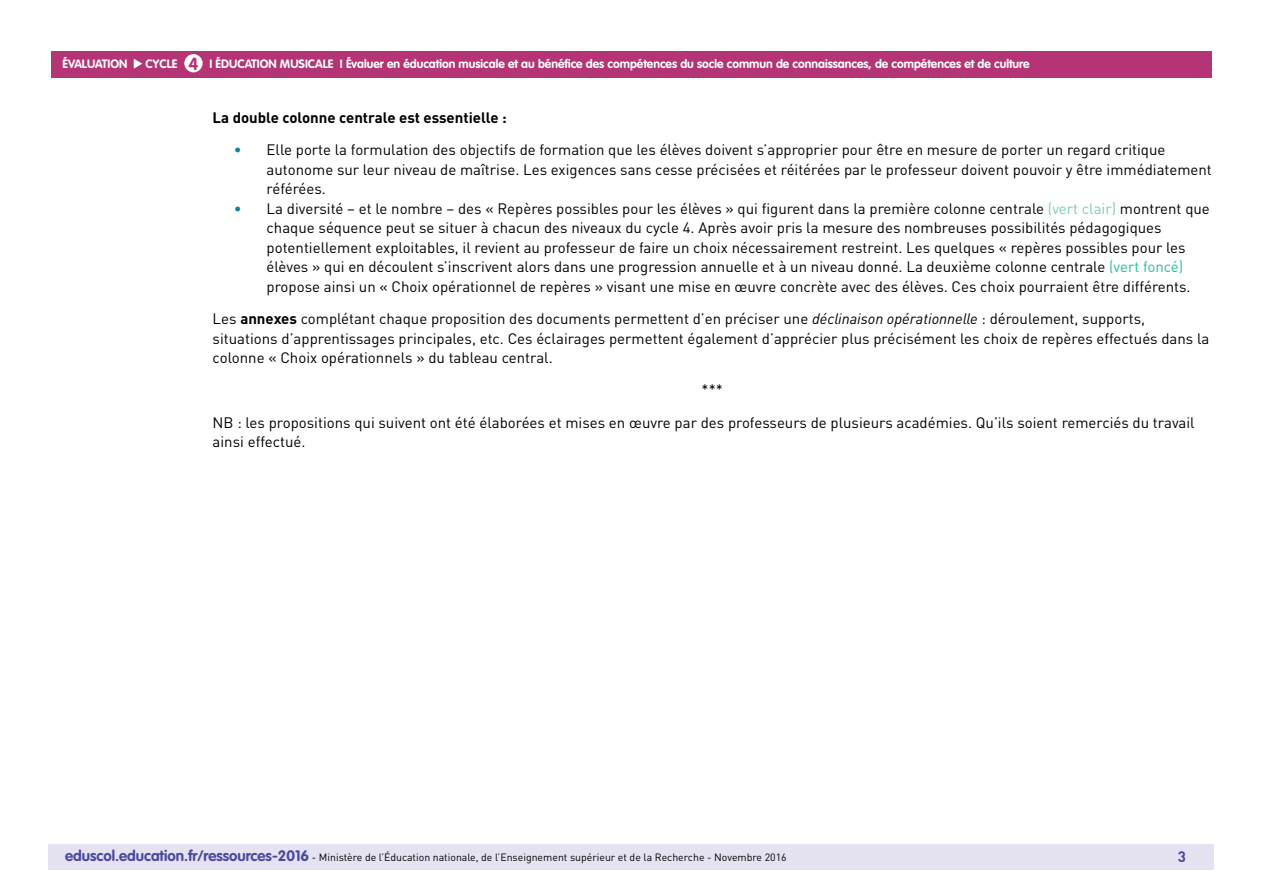
<style>
.page{position:relative;width:1263px;height:893px;background:#fff}
.page>*{position:absolute;margin:0;border:0;box-sizing:border-box;transform-origin:0 0}
.t1{font:700 17.25px "VAG Rounded Std";color:#b43476}
.t2{font:15px/19.5px "DIN Pro";color:#000}
.t3{font:700 15px "DIN Pro";color:#000}
.t4{font:700 15px "DIN Pro";color:#4b499e}
.t5{font:700 12px "VAG Rounded Std";color:#fff}
.t6{font:10.5px "DIN Pro";color:#000}
.s1{color:#0e869e}
.s2{color:#7ccbba}
.s3{color:#2abaa2}
.s4{font-weight:700}
.s5{font-style:italic}
.s6{font-family:"VAG Rounded Std";font-weight:700;font-size:15px;color:#4b499e}
</style>
<div class="page">
<div style="left:49px;top:844px;width:1165px;height:26px;background:#e5e3f2"></div>
<div style="left:51px;top:51px;width:1161px;height:27px;background:#b43476"></div>
<svg style="left:134px;top:59px;width:8px;height:10px"></svg>
<div style="left:184px;top:54px;width:19px;height:18px;background:#fff;border-radius:50%"></div>
<p class="t5" style="left:63px;top:57px;width:66px">ÉVALUATION</p>
<p class="t5" style="left:146px;top:57px;width:33px">CYCLE</p>
<p class="t5" style="left:210px;top:57px;width:821px">I ÉDUCATION MUSICALE I Évaluer en éducation musicale et au bénéfice des compétences du socle commun de connaissances, de compétences et de culture</p>
<p class="t1" style="left:189px;top:53px;width:11px">4</p>
<p class="t3" style="left:213px;top:108px;width:296px">La double colonne centrale est essentielle :</p>
<p class="t2" style="left:267px;top:140px;width:947px;text-indent:-33px"><span class="s1">•</span> Elle porte la formulation des objectifs de formation que les élèves doivent s’approprier pour être en mesure de porter un regard critique autonome sur leur niveau de maîtrise. Les exigences sans cesse précisées et réitérées par le professeur doivent pouvoir y être immédiatement référées.</p>
<p class="t2" style="left:267px;top:198px;width:945px;text-indent:-33px"><span class="s1">•</span> La diversité – et le nombre – des « Repères possibles pour les élèves » qui figurent dans la première colonne centrale <span class="s2">(vert clair)</span> montrent que chaque séquence peut se situer à chacun des niveaux du cycle 4. Après avoir pris la mesure des nombreuses possibilités pédagogiques potentiellement exploitables, il revient au professeur de faire un choix nécessairement restreint. Les quelques « repères possibles pour les élèves » qui en découlent s’inscrivent alors dans une progression annuelle et à un niveau donné. La deuxième colonne centrale <span class="s3">(vert foncé) </span>propose ainsi un « Choix opérationnel de repères » visant une mise en œuvre concrète avec des élèves. Ces choix pourraient être différents.</p>
<p class="t2" style="left:213px;top:309px;width:998px">Les <span class="s4">annexes</span> complétant chaque proposition des documents permettent d’en préciser une <span class="s5">déclinaison opérationnelle</span> : déroulement, supports, situations d’apprentissages principales, etc. Ces éclairages permettent également d’apprécier plus précisément les choix de repères effectués dans la colonne « Choix opérationnels » du tableau central.</p>
<p class="t2" style="left:213px;top:373px;width:983px;line-height:32.2px;text-indent:489px">***<br>NB : les propositions qui suivent ont été élaborées et mises en œuvre par des professeurs de plusieurs académies. Qu’ils soient remerciés du travail</p>
<p class="t2" style="left:213px;top:432px;width:94px">ainsi effectué.</p>
<p class="t6" style="left:65px;top:850px;width:723px"><span class="s6">eduscol.education.fr/ressources-2016</span> - Ministère de l’Éducation nationale, de l’Enseignement supérieur et de la Recherche - Novembre 2016</p>
<p class="t4" style="left:1178px;top:846px;width:10px">3</p>
</div>
